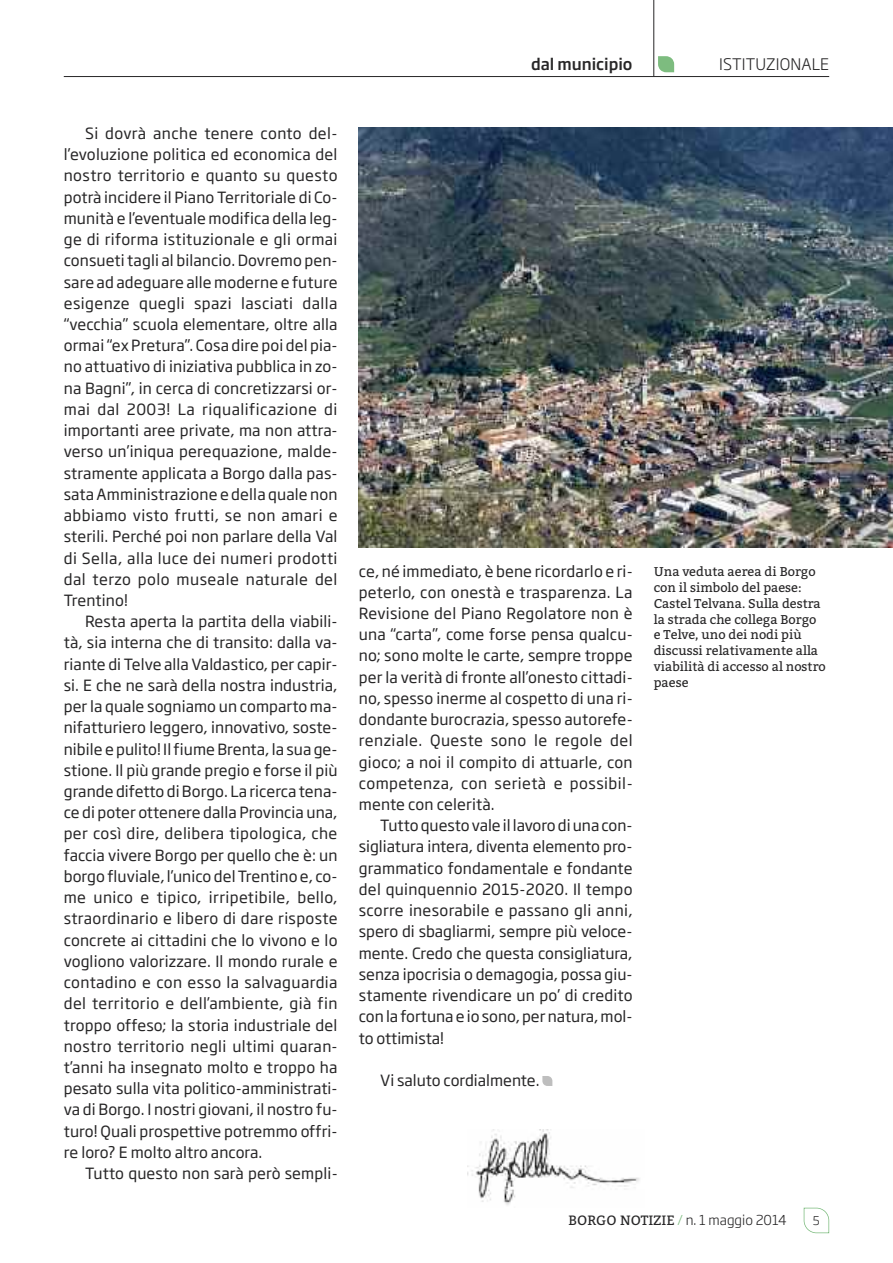
<style>
.page{position:relative;width:893px;height:1263px;background:#fff}
.page>*{position:absolute;margin:0;border:0;box-sizing:border-box;transform-origin:0 0}
.t1{font:300 15.75px "Soho Gothic Std";letter-spacing:.005em;color:#272627}
.t2{font:500 15.75px "Soho Gothic Std";color:#272627}
.t3{font:15.3px/21.3px "Soho Gothic Std";letter-spacing:.01em;color:#272627;text-align:justify}
.t4{font:300 13.5px "Soho Gothic Std";color:#272627}
.t5{font:12.75px/15.8px "Bitter";color:#272627}
.t6{font:300 12px "Soho Gothic Std";color:#272627}
.s1{font-family:"Bitter";font-weight:400}
.s2{color:#7dbc7f}
</style>
<div class="page">
<svg style="left:542px;top:1076px;width:10px;height:10px"></svg>
<hr style="left:64px;top:76px;width:765px;height:1px;background:#272627">
<hr style="left:653px;top:0;width:1px;height:77px;background:#272627">
<svg style="left:658px;top:56px;width:16px;height:16px"></svg>
<svg style="left:804px;top:1208px;width:25px;height:25px"></svg>
<img style="left:468px;top:1130px;width:172px;height:75px">
<img style="left:359px;top:128px;width:534px;height:419px">
<p class="t3" style="left:64px;top:123px;width:275px;text-indent:21px">Si dovrà anche tenere conto del&shy;l’evoluzione politica ed economica del nostro territorio e quanto su questo potrà incidere il piano Territoriale di Co&shy;munità e l’eventuale modifica della leg&shy;ge di riforma istituzionale e gli ormai consueti tagli al bilancio. Dovremo pen&shy;sare ad adeguare alle moderne e future esigenze quegli spazi lasciati dalla “vecchia” scuola elementare, oltre alla ormai“ex pretura”. Cosa dire poi del pia&shy;no attuativo di iniziativa pubblica in zo&shy;na Bagni”, in cerca di concretizzarsi or&shy;mai dal 2003! La riqualificazione di importanti aree private, ma non attra&shy;verso un’iniqua perequazione, malde&shy;stramente applicata a Borgo dalla pas&shy;sataAmministrazione e della quale non abbiamo visto frutti, se non amari e sterili. perché poi non parlare della Val di Sella, alla luce dei numeri prodotti dal terzo polo museale naturale del Trentino!</p>
<p class="t3" style="left:64px;top:611px;width:275px;text-indent:21px">resta aperta la partita della viabili&shy;tà, sia interna che di transito: dalla va&shy;riante di Telve alla Valdastico, per capir&shy;si. E che ne sarà della nostra industria, per la quale sogniamo un comparto ma&shy;nifatturiero leggero, innovativo, soste&shy;nibile e pulito! Il fiumeBrenta, la sua ge&shy;stione. Il più grande pregio e forse il più grande difetto diBorgo. La ricerca tena&shy;ce di poter ottenere dalla provincia una, per così dire, delibera tipologica, che faccia vivere Borgo per quello che è: un borgo fluviale, l’unico delTrentino e, co&shy;me unico e tipico, irripetibile, bello, straordinario e libero di dare risposte concrete ai cittadini che lo vivono e lo vogliono valorizzare. Il mondo rurale e contadino e con esso la salvaguardia del territorio e dell’ambiente, già fin troppo offeso; la storia industriale del nostro territorio negli ultimi quaran&shy;t’anni ha insegnato molto e troppo ha pesato sulla vita politico-amministrati&shy;va di Borgo. I nostri giovani, il nostro fu&shy;turo! Quali prospettive potremmo offri&shy;re loro? E molto altro ancora.</p>
<p class="t3" style="left:85px;top:1163px;width:254px">Tutto questo non sarà però sempli-</p>
<p class="t2" style="left:531px;top:55px;width:103px">dal municipio</p>
<p class="t1" style="left:719px;top:55px;width:111px">ISTITuZIONALE</p>
<p class="t3" style="left:359px;top:561px;width:275px">ce, né immediato, è bene ricordarlo e ri&shy;peterlo, con onestà e trasparenza. La revisione del piano regolatore non è una “carta”, come forse pensa qualcu&shy;no; sono molte le carte, sempre troppe per la verità di fronte all’onesto cittadi&shy;no, spesso inerme al cospetto di una ri&shy;dondante burocrazia, spesso autorefe&shy;renziale. Queste sono le regole del gioco; a noi il compito di attuarle, con competenza, con serietà e possibil&shy;mente con celerità.</p>
<p class="t3" style="left:359px;top:815px;width:275px;text-indent:21px">Tuttoquestovaleil lavorodiuna con&shy;sigliatura intera, diventa elemento pro&shy;grammatico fondamentale e fondante del quinquennio 2015-2020. Il tempo scorre inesorabile e passano gli anni, spero di sbagliarmi, sempre più veloce&shy;mente. Credo che questa consigliatura, senza ipocrisia o demagogia, possa giu&shy;stamente rivendicare un po’ di credito conla fortunae io sono, pernatura, mol&shy;to ottimista!</p>
<p class="t3" style="left:380px;top:1070px;width:161px">Vi saluto cordialmente.</p>
<p class="t5" style="left:654px;top:565px;width:174px">Una veduta aerea di Borgo con il simbolo del paese:<br>Castel Telvana. Sulla destra la strada che collega Borgo e Telve, uno dei nodi più discussi relativamente alla viabilità di accesso al nostro paese</p>
<p class="t4" style="left:568px;top:1212px;width:220px"><span class="s1">BORGO NOTIZIE</span> <span class="s2">/</span> n. 1 maggio 2014</p>
<p class="t6" style="left:813px;top:1213px;width:8px">5</p>
</div>
